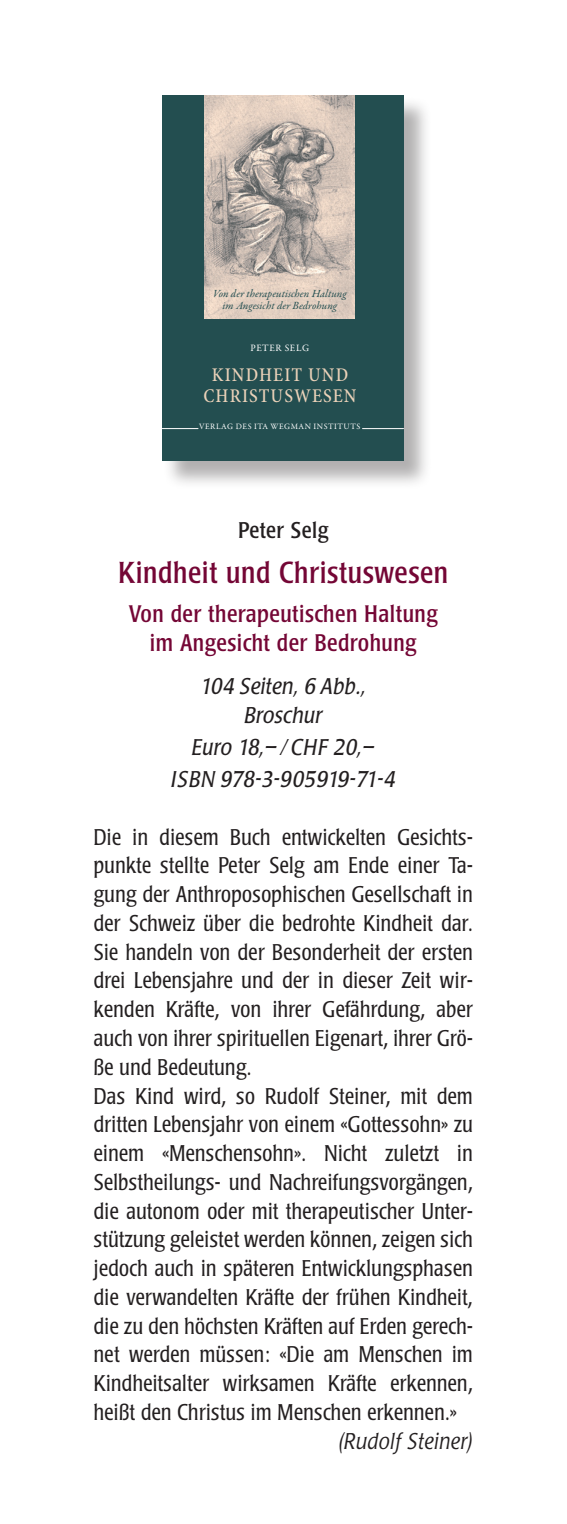
<style>
.page{position:relative;width:567px;height:1524px;background:#fff}
.page>*{position:absolute;margin:0;border:0;box-sizing:border-box;transform-origin:0 0}
.t1{font:condensed 30px "Poppl Laudatio";letter-spacing:.02em;color:#740635}
.t2{font:condensed 23.75px/28.8px "Poppl Laudatio";letter-spacing:.02em;color:#740635;text-align:center}
.t3{font:300 condensed 22.5px/28.8px "Poppl Laudatio";letter-spacing:.02em;color:#231f20}
.t4{font:italic 22.5px/28.8px "Poppl Laudatio";letter-spacing:.02em;color:#231f20;text-align:center;scale:.9 1}
.t5{font:italic 300 22.5px "Poppl Laudatio";letter-spacing:.02em;color:#231f20;scale:.9 1}
.t6{font:condensed 22.5px "Poppl Laudatio";letter-spacing:.02em;color:#231f20}
.t7{font:500 condensed 19.5px/20.8px "Minion Pro";letter-spacing:.055em;color:#ebd2b9;text-align:center}
.t8{font:italic 11px/12.2px "Garamond Premr Pro";color:#234e50;text-align:center}
.t9{font:9.75px "Garamond Premr Pro";letter-spacing:.06em;color:#fff}
.t10{font:8.25px "Garamond Premr Pro";letter-spacing:.065em;color:#fff}
</style>
<div class="page">
<div style="left:163px;top:96px;width:269px;height:393px;background:#231f20;opacity:.35"></div>
<div style="left:162px;top:96px;width:242px;height:365px;background:#234e50"></div>
<hr style="left:162px;top:428px;width:36px;height:1px;background:#fff">
<hr style="left:362px;top:428px;width:41px;height:1px;background:#fff">
<img style="left:204px;top:96px;width:151px;height:222px">
<p class="t8" style="left:213px;top:288px;width:135px">Von der therapeutischen Haltung im Angesicht der Bedrohung</p>
<p class="t9" style="left:250px;top:342px;width:60px">PETER SELG</p>
<p class="t7" style="left:204px;top:364px;width:155px">KINDHEIT UND<br>CHRISTUSWESEN</p>
<p class="t10" style="left:199px;top:421px;width:163px">VERLAG DES ITA WEGMAN INSTITUTS</p>
<p class="t6" style="left:238px;top:518px;width:92px">Peter Selg</p>
<h1 class="t1" style="left:118px;top:555px;width:331px">Kindheit und Christuswesen</h1>
<p class="t2" style="left:129px;top:600px;width:311px">Von der therapeutischen Haltung im Angesicht der Bedrohung</p>
<p class="t4" style="left:201px;top:672px;width:185px">104 Seiten, 6 Abb.,<br>Broschur</p>
<p class="t4" style="left:171px;top:731px;width:251px;line-height:32.2px">Euro 18,– / CHF 20,–<br>ISBN 978-3-905919-71-4</p>
<p class="t3" style="left:94px;top:823px;width:380px">Die in diesem Buch entwickelten Gesichts&shy;punkte stellte Peter Selg am Ende einer Ta&shy;gung der Anthroposophischen Gesellschaft in der Schweiz über die bedrohte Kindheit dar.<br>Sie handeln von der Besonderheit der ersten drei Lebensjahre und der in dieser Zeit wir&shy;kenden Kräfte, von ihrer Gefährdung, aber auch von ihrer spirituellen Eigenart, ihrer Grö&shy;ße und Bedeutung.<br>Das Kind wird, so Rudolf Steiner, mit dem dritten Lebensjahr von einem «Gottessohn» zu einem «Menschensohn». Nicht zuletzt in Selbstheilungs- und Nachreifungsvorgängen, die autonom oder mit therapeutischer Unter&shy;stützung geleistet werden können, zeigen sich jedoch auch in späteren Entwicklungsphasen die verwandelten Kräfte der frühen Kindheit, die zu den höchsten Kräften auf Erden gerech&shy;net werden müssen: «Die am Menschen im Kindheitsalter wirksamen Kräfte erkennen, heißt den Christus im Menschen erkennen.»</p>
<p class="t5" style="left:339px;top:1427px;width:150px">(Rudolf Steiner)</p>
</div>
